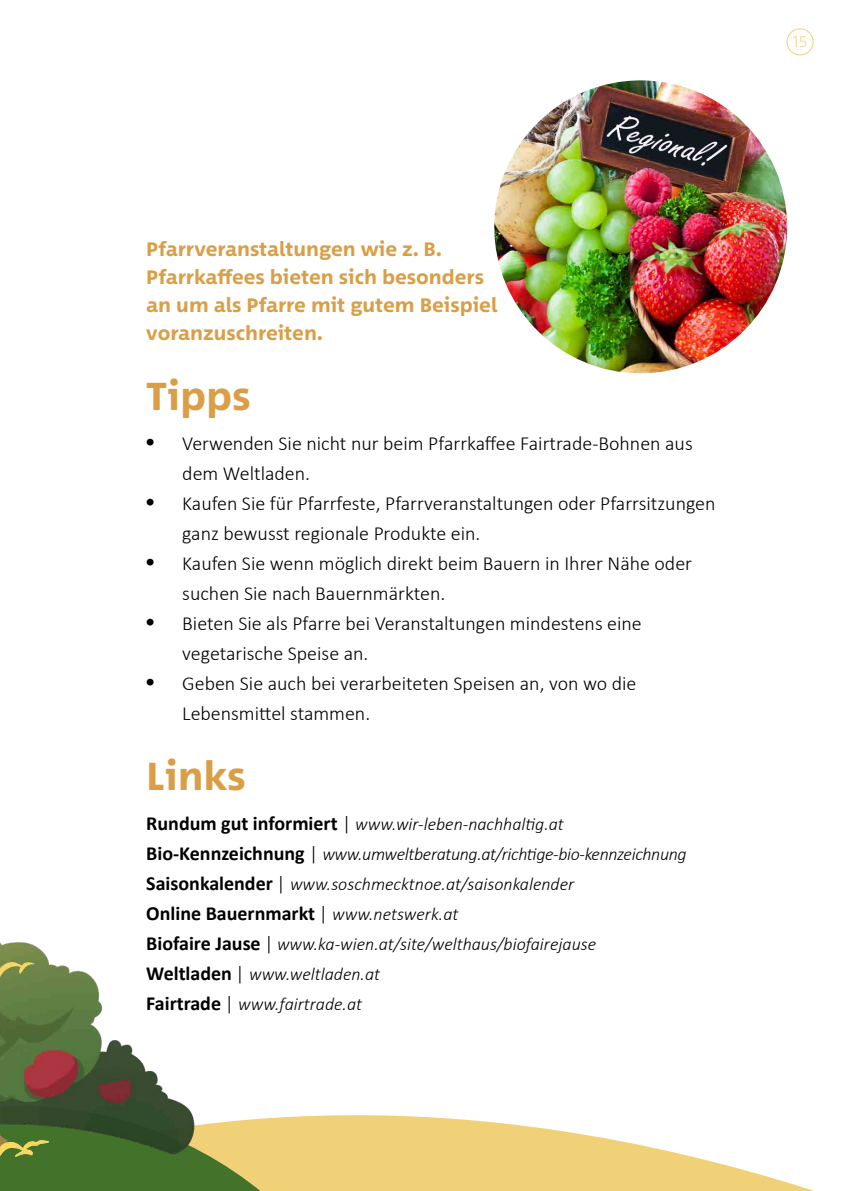
<style>
.page{position:relative;width:842px;height:1191px;background:#fff}
.page>*{position:absolute;margin:0;border:0;box-sizing:border-box;transform-origin:0 0}
.t1{font:700 40px "Between 2";color:#da9f46}
.t2{font:300 20px/30px "Calibri";color:#000}
.t3{font:700 20px/28px "Between 2";color:#da9f46}
.t4{font:700 20px "Calibri";color:#000}
.t5{font:italic 300 18px/30px "Calibri";color:#000}
.t6{font:200 16px "Between 2";color:#f1d178}
.s1{font-family:"Times";font-weight:400;font-size:24px}
.s2{font-weight:700;font-style:normal;font-size:20px}
.s3{font-style:normal;font-size:20px}
.s4{font-weight:300}
.s5{font-weight:300;font-style:italic;font-size:18px}
</style>
<div class="page">
<svg style="left:404px;top:1116px;width:410px;height:75px;fill:#f1d178"></svg>
<svg style="left:217px;top:1115px;width:187px;height:76px;background:#e8cd78"></svg>
<img style="left:0;top:942px;width:217px;height:249px">
<img style="left:494px;top:80px;width:293px;height:293px;border-radius:146px">
<div style="left:787px;top:29px;width:26px;height:26px;border:1px solid #f1d178;border-radius:50%"></div>
<p class="t3" style="left:146px;top:234px;width:353px">Pfarrveranstaltungen wie z. B.<br>Pfarrkaffees bieten sich besonders an um als Pfarre mit gutem Beispiel voranzuschreiten.</p>
<h1 class="t1" style="left:146px;top:371px;width:106px">Tipps</h1>
<p class="t2" style="left:182px;top:428px;width:512px;text-indent:-36px"><span class="s1">•</span> Verwenden Sie nicht nur beim Pfarrkaffee Fairtrade-Bohnen aus dem Weltladen.</p>
<p class="t2" style="left:182px;top:488px;width:535px;text-indent:-36px"><span class="s1">•</span> Kaufen Sie für Pfarrfeste, Pfarrveranstaltungen oder Pfarrsitzungen ganz bewusst regionale Produkte ein.</p>
<p class="t2" style="left:182px;top:548px;width:511px;text-indent:-36px"><span class="s1">•</span> Kaufen Sie wenn möglich direkt beim Bauern in Ihrer Nähe oder suchen Sie nach Bauernmärkten.</p>
<p class="t2" style="left:182px;top:608px;width:461px;text-indent:-36px"><span class="s1">•</span> Bieten Sie als Pfarre bei Veranstaltungen mindestens eine vegetarische Speise an.</p>
<p class="t2" style="left:182px;top:668px;width:456px;text-indent:-36px"><span class="s1">•</span> Geben Sie auch bei verarbeiteten Speisen an, von wo die<br>Lebensmittel stammen.</p>
<h1 class="t1" style="left:146px;top:751px;width:101px">Links</h1>
<p class="t5" style="left:146px;top:808px;width:542px"><span class="s2">Rundum gut informiert</span> <span class="s3">|</span> www.wir-leben-nachhaltig.at<br><span class="s2">Bio-Kennzeichnung</span> <span class="s3">|</span> www.umweltberatung.at/richtige-bio-kennzeichnung<br><span class="s2">Saisonkalender</span> <span class="s3">|</span> www.soschmecktnoe.at/saisonkalender</p>
<p class="t4" style="left:146px;top:899px;width:314px">Online Bauernmarkt <span class="s4">|</span> <span class="s5">www.netswerk.at</span></p>
<p class="t5" style="left:146px;top:928px;width:451px"><span class="s2">Biofaire Jause</span> <span class="s3">|</span> www.ka-wien.at/site/welthaus/biofairejause<br><span class="s2">Weltladen</span> <span class="s3">|</span> www.weltladen.at<br><span class="s2">Fairtrade</span> <span class="s3">|</span> www.fairtrade.at</p>
<p class="t6" style="left:793px;top:32px;width:16px">15</p>
</div>
